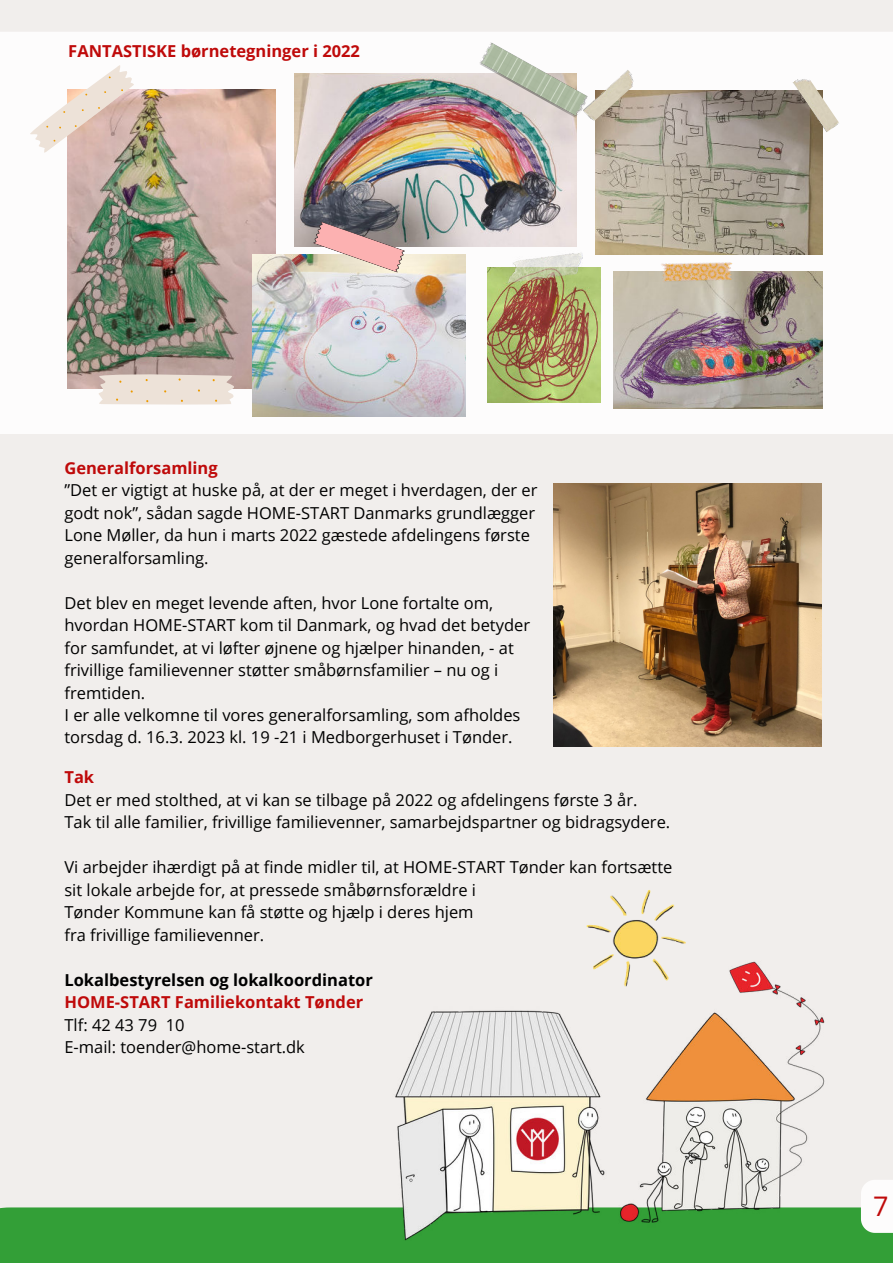
<style>
.page{position:relative;width:893px;height:1264px;background:#fff}
.page>*{position:absolute;margin:0;border:0;box-sizing:border-box;transform-origin:0 0}
.t1{font:27px "Open Sans";color:#bf0a0a}
.t2{font:16.5px/22.5px "Open Sans";color:#000}
.t3{font:700 16.5px "Open Sans";color:#bf0a0a}
.t4{font:700 16.5px "Open Sans";color:#000}
</style>
<div class="page">
<div style="left:0;top:0;width:892px;height:1262px;background:#f1eeec"></div>
<div style="left:0;top:1207px;width:892px;height:55px;background:#339f37"></div>
<div style="left:0;top:32px;width:892px;height:401px;background:#fdfcfc"></div>
<svg style="left:865px;top:1180px;width:27px;height:52px"></svg>
<img style="left:553px;top:483px;width:268px;height:263px">
<img style="left:652px;top:961px;width:213px;height:271px">
<img style="left:346px;top:1010px;width:306px;height:252px">
<img style="left:586px;top:890px;width:104px;height:102px">
<img style="left:68px;top:89px;width:207px;height:299px">
<img style="left:613px;top:271px;width:209px;height:137px">
<img style="left:252px;top:254px;width:213px;height:162px">
<img style="left:294px;top:73px;width:282px;height:173px">
<img style="left:595px;top:90px;width:227px;height:165px">
<img style="left:487px;top:268px;width:113px;height:135px">
<img style="left:653px;top:228px;width:86px;height:87px">
<img style="left:506px;top:251px;width:76px;height:34px">
<img style="left:582px;top:70px;width:56px;height:52px">
<img style="left:792px;top:73px;width:47px;height:59px">
<img style="left:479px;top:42px;width:110px;height:77px">
<svg style="left:313px;top:221px;width:92px;height:52px;background:#c8a7a2"></svg>
<svg style="left:97px;top:372px;width:137px;height:33px;background:#e7dbd0"></svg>
<svg style="left:29px;top:65px;width:105px;height:88px"></svg>
<p class="t3" style="left:68px;top:40px;width:293px">FANTASTISKE børnetegninger i 2022</p>
<p class="t3" style="left:64px;top:456px;width:155px">Generalforsamling</p>
<p class="t2" style="left:64px;top:478px;width:474px">”Det er vigtigt at huske på, at der er meget i hverdagen, der er godt nok”, sådan sagde HOME-START Danmarks grundlægger Lone Møller, da hun i marts 2022 gæstede afdelingens første generalforsamling.</p>
<p class="t2" style="left:64px;top:591px;width:467px">Det blev en meget levende aften, hvor Lone fortalte om, hvordan HOME-START kom til Danmark, og hvad det betyder for samfundet, at vi løfter øjnene og hjælper hinanden, - at frivillige familievenner støtter småbørnsfamilier – nu og i fremtiden.<br>I er alle velkomne til vores generalforsamling, som afholdes torsdag d. 16.3. 2023 kl. 19 -21 i Medborgerhuset i Tønder.</p>
<p class="t3" style="left:64px;top:765px;width:31px">Tak</p>
<p class="t2" style="left:64px;top:788px;width:607px">Det er med stolthed, at vi kan se tilbage på 2022 og afdelingens første 3 år.<br>Tak til alle familier, frivillige familievenner, samarbejdspartner og bidragsydere.</p>
<p class="t2" style="left:64px;top:855px;width:609px">Vi arbejder ihærdigt på at finde midler til, at HOME-START Tønder kan fortsætte sit lokale arbejde for, at pressede småbørnsforældre i<br>Tønder Kommune kan få støtte og hjælp i deres hjem<br>fra frivillige familievenner.</p>
<p class="t4" style="left:64px;top:968px;width:310px">Lokalbestyrelsen og lokalkoordinator</p>
<p class="t3" style="left:64px;top:990px;width:300px">HOME-START Familiekontakt Tønder</p>
<p class="t2" style="left:64px;top:1013px;width:242px">Tlf: 42 43 79 10<br>E-mail: toender@home-start.dk</p>
<h1 class="t1" style="left:873px;top:1187px;width:17px">7</h1>
</div>
